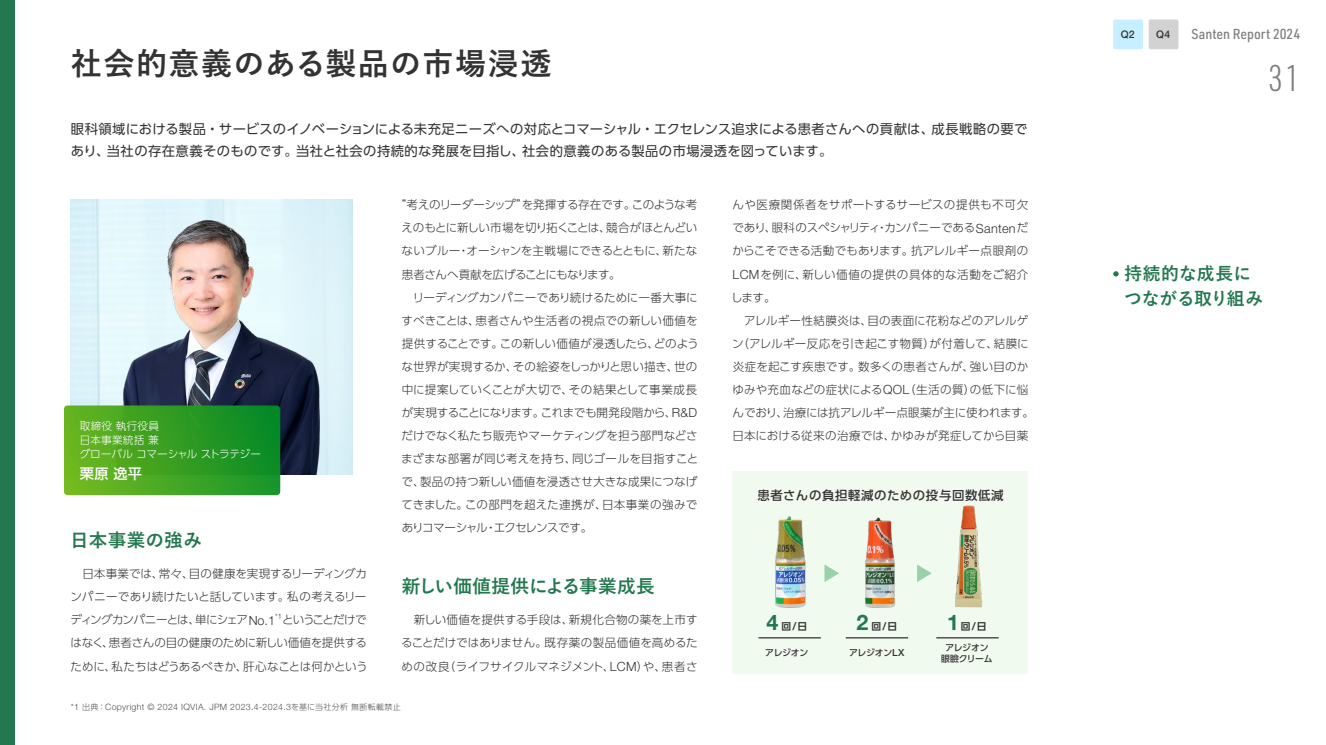
<style>
.page{position:relative;width:1326px;height:745px;background:#fff}
.page>*{position:absolute;margin:0;border:0;box-sizing:border-box;transform-origin:0 0}
.t1{font:300 36.38px "URWDIN Cond";color:#7f7f7f}
.t2{font:700 31px "Yu Go Pr 6 N";letter-spacing:.05em;color:#333}
.t3{font:700 18.62px "Yu Go Pr 6 N";letter-spacing:.015em;color:#23784f}
.t4{font:700 17.75px/25.2px "Yu Go Pr 6 N";letter-spacing:.005em;color:#23784f}
.t5{font:500 14.12px "URWDIN Semi Cond";color:#7f7f7f}
.t6{font:500 14.12px "UD Shin Go Pro";color:#fff}
.t7{font:13.25px/22.1px "UD Shin Go Pro";letter-spacing:.025em;color:#333}
.t8{font:500 12.38px "UD Shin Go Pro";letter-spacing:.05em;color:#333}
.t9{font:300 11.5px/23px "UD Shin Go Pro";color:#333;text-align:justify}
.t10{font:300 10.62px/13.8px "UD Shin Go Pro";letter-spacing:.02em;color:#fff}
.t11{font:500 10.38px "Helvetica Neue LT Std";color:#333}
.t12{font:700 9.75px "UD Shin Go Pro De";color:#333}
.t13{font:500 8.88px/10.6px "UD Shin Go Pro";letter-spacing:-.035em;color:#333;text-align:center}
.t14{font:300 8.75px "Helvetica Neue LT Std";letter-spacing:.035em;color:#525252}
.t15{font:300 7.38px "Helvetica Neue LT Std";color:#333}
.s1{font-family:"Helvetica Neue LT Std";font-size:12.62px}
.s2{font-family:"UD Shin Go Pro";font-size:8px}
.s3{font-family:"Helvetica Neue LT Std";font-size:21.38px;color:#23784f}
.s4{font-family:"Helvetica Neue LT Std";font-size:10.75px}
.s5{font-family:"Helvetica Neue LT Std";font-size:9.75px}
</style>
<div class="page">
<div style="left:732px;top:471px;width:296px;height:202px;background:#f1faee"></div>
<img style="left:775px;top:516px;width:31px;height:92px">
<img style="left:864px;top:517px;width:31px;height:91px">
<img style="left:955px;top:505px;width:28px;height:102px">
<svg style="left:824px;top:564px;width:15px;height:17px"></svg>
<svg style="left:917px;top:564px;width:14px;height:17px"></svg>
<hr style="left:758px;top:637px;width:62px;height:1px;background:#000">
<hr style="left:845px;top:637px;width:63px;height:1px;background:#000">
<hr style="left:936px;top:637px;width:62px;height:1px;background:#000">
<img style="left:71px;top:199px;width:281px;height:274px">
<img style="left:115px;top:199px;width:205px;height:274px">
<svg style="left:64px;top:405px;width:216px;height:90px;background:#3aa023"></svg>
<div style="left:0;top:0;width:14px;height:744px;background:#23784f"></div>
<svg style="left:1113px;top:271px;width:5px;height:5px"></svg>
<div style="left:1113px;top:19px;width:29px;height:30px;background:#c6efff;border-radius:2px"></div>
<div style="left:1148px;top:19px;width:30px;height:30px;background:#d2d2d2;border-radius:2px"></div>
<h2 class="t2" style="left:71px;top:46px;width:482px">社会的意義のある製品の市場浸透</h2>
<p class="t7" style="left:71px;top:117px;width:958px">眼科領域における製品・サービスのイノベーションによる未充足ニーズへの対応とコマーシャル・エクセレンス追求による患者さんへの貢献は、成長戦略の要であり、当社の存在意義そのものです。当社と社会の持続的な発展を目指し、社会的意義のある製品の市場浸透を図っています。</p>
<p class="t10" style="left:80px;top:418px;width:183px">取締役執行役員<br>日本事業統括兼<br>グローバルコマーシャルストラテジー</p>
<p class="t6" style="left:80px;top:462px;width:64px">栗原逸平</p>
<h3 class="t3" style="left:70px;top:529px;width:133px">日本事業の強み</h3>
<p class="t9" style="left:70px;top:561px;width:298px">　日本事業では、常々、目の健康を実現するリーディングカンパニーであり続けたいと話しています。私の考えるリーディングカンパニーとは、単にシェア<span class="s1">No.1</span></p>
<p class="t15" style="left:275px;top:611px;width:8px">*1</p>
<p class="t9" style="left:71px;top:607px;width:298px;text-indent:211px">ということだけではなく、患者さんの目の健康のために新しい価値を提供するために、私たちはどうあるべきか、肝心なことは何かという</p>
<p class="t9" style="left:401px;top:193px;width:299px;text-align:left;text-indent:-6px">“考えのリーダーシップ”を発揮する存在です。このような考えのもとに新しい市場を切り拓くことは、競合がほとんどいないブルー・オーシャンを主戦場にできるとともに、新たな患者さんへ貢献を広げることにもなります。<br>　リーディングカンパニーであり続けるために一番大事にすべきことは、患者さんや生活者の視点での新しい価値を提供することです。この新しい価値が浸透したら、どのような世界が実現するか、その絵姿をしっかりと思い描き、世の中に提案していくことが大切で、その結果として事業成長が実現することになります。これまでも開発段階から、<span class="s1">R&amp;D</span>だけでなく私たち販売やマーケティングを担う部門などさまざまな部署が同じ考えを持ち、同じゴールを目指すことで、製品の持つ新しい価値を浸透させ大きな成果につなげてきました。この部門を超えた連携が、日本事業の強みでありコマーシャル・エクセレンスです。</p>
<h3 class="t3" style="left:402px;top:575px;width:254px">新しい価値提供による事業成長</h3>
<p class="t9" style="left:401px;top:607px;width:298px">　新しい価値を提供する手段は、新規化合物の薬を上市することだけではありません。既存薬の製品価値を高めるための改良（ライフサイクルマネジメント、<span class="s1">LCM</span>）や、患者さ</p>
<p class="t14" style="left:71px;top:701px;width:339px">*1 <span class="s2">出典：</span>Copyright © 2024 IQVIA. JPM 2023.4-2024.3<span class="s2">を基に当社分析無断転載禁止　</span></p>
<p class="t9" style="left:731px;top:193px;width:304px;text-align:left">んや医療関係者をサポートするサービスの提供も不可欠であり、眼科のスペシャリティ・カンパニーである<span class="s1">Santen</span>だからこそできる活動でもあります。抗アレルギー点眼剤の<br><span class="s1">LCM</span>を例に、新しい価値の提供の具体的な活動をご紹介します。<br>　アレルギー性結膜炎は、目の表面に花粉などのアレルゲン（アレルギー反応を引き起こす物質）が付着して、結膜に炎症を起こす疾患です。数多くの患者さんが、強い目のかゆみや充血などの症状による<span class="s1">QOL</span>（生活の質）の低下に悩んでおり、治療には抗アレルギー点眼薬が主に使われます。日本における従来の治療では、かゆみが発症してから目薬</p>
<p class="t8" style="left:757px;top:485px;width:248px">患者さんの負担軽減のための投与回数低減</p>
<p class="t12" style="left:766px;top:617px;width:42px"><span class="s3">4</span> 回<span class="s4">/</span>日</p>
<p class="t12" style="left:856px;top:617px;width:42px"><span class="s3">2</span> 回<span class="s4">/</span>日</p>
<p class="t12" style="left:947px;top:617px;width:41px"><span class="s3">1</span>回<span class="s4">/</span>日</p>
<p class="t13" style="left:765px;top:647px;width:45px">アレジオン</p>
<p class="t13" style="left:849px;top:647px;width:57px">アレジオン<span class="s5">LX</span></p>
<p class="t13" style="left:941px;top:641px;width:53px">アレジオン眼瞼クリーム</p>
<p class="t11" style="left:1120px;top:28px;width:15px">Q2</p>
<p class="t11" style="left:1156px;top:28px;width:15px">Q4</p>
<p class="t5" style="left:1191px;top:25px;width:110px">Santen Report 2024</p>
<h1 class="t1" style="left:1267px;top:55px;width:33px">31</h1>
<h3 class="t4" style="left:1123px;top:261px;width:141px">持続的な成長につながる取り組み</h3>
</div>
